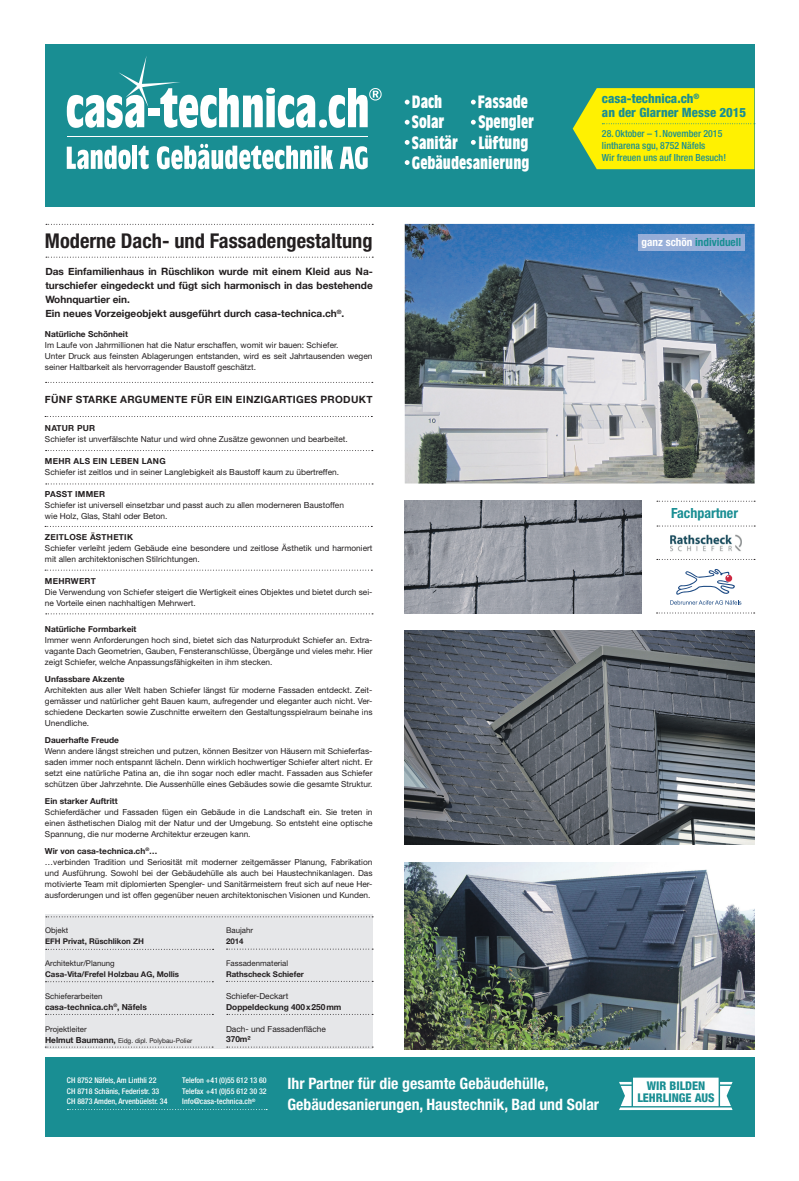
<style>
.page{position:relative;width:799px;height:1181px;background:#fff}
.page>*{position:absolute;margin:0;border:0;box-sizing:border-box;transform-origin:0 0}
.t1{font:700 condensed 20.39px "Helvetica Neue";color:#231f20}
.t2{font:700 condensed 17.41px/20.1px "Antique Olive Std";color:#fff}
.t3{font:700 condensed 15.75px/21px "Helvetica Neue";color:#fff}
.t4{font:700 condensed 14px "Helvetica Neue";color:#198e93}
.t5{font:800 condensed 12.86px/13.9px "Helvetica Neue";color:#198e93}
.t6{font:800 condensed 12.08px/12.4px "Helvetica Neue";color:#198e93;text-align:center}
.t7{font:700 condensed 11.2px "Helvetica Neue";color:#198e93}
.t8{font:700 10.06px/14px "Helvetica Neue";color:#231f20}
.t9{font:700 10.06px "Helvetica Neue";letter-spacing:.03em;color:#231f20}
.t10{font:500 condensed 9.8px/12.2px "Helvetica Neue";color:#198e93}
.t11{font:8.31px/10.9px "Helvetica Neue";color:#231f20}
.t12{font:700 8.31px "Helvetica Neue";color:#231f20}
.t13{font:700 8.31px "Helvetica Neue";letter-spacing:.03em;color:#231f20}
.t14{font:500 condensed 7.88px/10.5px "Helvetica Neue";color:#fff}
.t15{font:7.88px "Helvetica Neue";color:#231f20}
.t16{font:700 7.88px "Helvetica Neue";color:#231f20}
.t17{font:6.56px "Helvetica Neue";color:#231f20}
.s1{font-weight:700}
.s2{font-weight:700;font-size:8.31px}
.s3{color:#fff}
</style>
<div class="page">
<div style="left:45px;top:45px;width:709px;height:162px;background:#198e93"></div>
<svg style="left:46px;top:224px;width:327px;height:1px"></svg>
<svg style="left:46px;top:257px;width:327px;height:1px"></svg>
<img style="left:405px;top:501px;width:236px;height:112px">
<img style="left:405px;top:630px;width:349px;height:215px">
<img style="left:405px;top:224px;width:349px;height:259px">
<svg style="left:656px;top:612px;width:98px;height:1px"></svg>
<svg style="left:657px;top:559px;width:98px;height:1px"></svg>
<svg style="left:657px;top:525px;width:98px;height:1px"></svg>
<svg style="left:657px;top:501px;width:98px;height:1px"></svg>
<svg style="left:670px;top:569px;width:71px;height:35px"></svg>
<div style="left:45px;top:1057px;width:709px;height:79px;background:#198e93"></div>
<svg style="left:67px;top:1109px;width:200px;height:1px"></svg>
<div style="left:45px;top:914px;width:327px;height:135px;background:#e6e7e9"></div>
<svg style="left:46px;top:949px;width:168px;height:1px"></svg>
<svg style="left:46px;top:916px;width:327px;height:1px"></svg>
<svg style="left:45px;top:981px;width:168px;height:1px"></svg>
<svg style="left:46px;top:1014px;width:167px;height:1px"></svg>
<svg style="left:226px;top:948px;width:147px;height:1px"></svg>
<svg style="left:226px;top:981px;width:147px;height:1px"></svg>
<svg style="left:227px;top:1014px;width:146px;height:1px"></svg>
<svg style="left:67px;top:56px;width:314px;height:72px"></svg>
<hr style="left:67px;top:136px;width:301px;height:1px;background:#fff">
<div style="left:132px;top:146px;width:5px;height:23px;background:#fff"></div>
<svg style="left:138px;top:146px;width:11px;height:23px"></svg>
<svg style="left:67px;top:146px;width:64px;height:23px"></svg>
<svg style="left:157px;top:144px;width:176px;height:25px"></svg>
<svg style="left:340px;top:146px;width:28px;height:23px"></svg>
<svg style="left:405px;top:100px;width:4px;height:5px"></svg>
<svg style="left:405px;top:120px;width:4px;height:5px"></svg>
<svg style="left:405px;top:140px;width:4px;height:5px"></svg>
<svg style="left:405px;top:160px;width:4px;height:5px"></svg>
<svg style="left:471px;top:100px;width:5px;height:5px"></svg>
<svg style="left:471px;top:120px;width:5px;height:5px"></svg>
<svg style="left:471px;top:140px;width:5px;height:5px"></svg>
<div style="left:638px;top:234px;width:106px;height:16px;background:#98afd8"></div>
<img style="left:405px;top:862px;width:349px;height:187px">
<svg style="left:45px;top:1046px;width:168px;height:1px"></svg>
<svg style="left:227px;top:1046px;width:146px;height:1px"></svg>
<svg style="left:46px;top:382px;width:327px;height:1px"></svg>
<svg style="left:46px;top:450px;width:327px;height:1px"></svg>
<svg style="left:46px;top:483px;width:327px;height:1px"></svg>
<svg style="left:45px;top:526px;width:327px;height:1px"></svg>
<svg style="left:45px;top:570px;width:327px;height:1px"></svg>
<svg style="left:45px;top:416px;width:327px;height:1px"></svg>
<img style="left:670px;top:534px;width:71px;height:18px">
<svg style="left:572px;top:88px;width:183px;height:81px;background:#ece90c"></svg>
<div style="left:633px;top:1077px;width:85px;height:29px;background:#fff"></div>
<svg style="left:619px;top:1082px;width:113px;height:28px"></svg>
<svg style="left:46px;top:613px;width:327px;height:1px"></svg>
<h1 class="t1" style="left:45px;top:228px;width:329px">Moderne Dach- und Fassadengestaltung</h1>
<p class="t8" style="left:45px;top:265px;width:329px">Das Einfamilienhaus in Rüschlikon wurde mit einem Kleid aus Na&shy;turschiefer eingedeckt und fügt sich harmonisch in das bestehende Wohnquartier ein.<br>Ein neues Vorzeigeobjekt ausgeführt durch casa-technica.ch<sup>®</sup>.</p>
<p class="t12" style="left:45px;top:329px;width:84px">Natürliche Schönheit</p>
<p class="t11" style="left:45px;top:340px;width:329px">Im Laufe von Jahrmillionen hat die Natur erschaffen, womit wir bauen: Schiefer.<br>Unter Druck aus feinsten Ablagerungen entstanden, wird es seit Jahrtausenden wegen seiner Haltbarkeit als hervorragender Baustoff geschätzt.</p>
<p class="t9" style="left:45px;top:393px;width:329px">FÜNF STARKE ARGUMENTE FÜR EIN EINZIGARTIGES PRODUKT</p>
<p class="t13" style="left:45px;top:423px;width:52px">NATUR PUR</p>
<p class="t11" style="left:45px;top:433px;width:304px">Schiefer ist unverfälschte Natur und wird ohne Zusätze gewonnen und bearbeitet.</p>
<p class="t13" style="left:45px;top:456px;width:122px">MEHR ALS EIN LEBEN LANG</p>
<p class="t11" style="left:45px;top:466px;width:296px">Schiefer ist zeitlos und in seiner Langlebigkeit als Baustoff kaum zu übertreffen.</p>
<p class="t13" style="left:45px;top:488px;width:62px">PASST IMMER</p>
<p class="t11" style="left:45px;top:499px;width:300px">Schiefer ist universell einsetzbar und passt auch zu allen moderneren Baustoffen wie Holz, Glas, Stahl oder Beton.</p>
<p class="t13" style="left:45px;top:532px;width:90px">ZEITLOSE ÄSTHETIK</p>
<p class="t11" style="left:45px;top:543px;width:329px">Schiefer verleiht jedem Gebäude eine besondere und zeitlose Ästhetik und harmoniert mit allen architektonischen Stilrichtungen.</p>
<p class="t13" style="left:45px;top:576px;width:52px">MEHRWERT</p>
<p class="t11" style="left:45px;top:586px;width:329px">Die Verwendung von Schiefer steigert die Wertigkeit eines Objektes und bietet durch sei&shy;ne Vorteile einen nachhaltigen Mehrwert.</p>
<p class="t12" style="left:45px;top:624px;width:93px">Natürliche Formbarkeit</p>
<p class="t11" style="left:45px;top:635px;width:329px;text-align:justify">Immer wenn Anforderungen hoch sind, bietet sich das Naturprodukt Schiefer an. Extra&shy;vagante Dach Geometrien, Gauben, Fensteranschlüsse, Übergänge und vieles mehr. Hier zeigt Schiefer, welche Anpassungsfähigkeiten in ihm stecken.</p>
<p class="t12" style="left:45px;top:674px;width:81px">Unfassbare Akzente</p>
<p class="t11" style="left:45px;top:684px;width:329px;text-align:justify">Architekten aus aller Welt haben Schiefer längst für moderne Fassaden entdeckt. Zeit&shy;gemässer und natürlicher geht Bauen kaum, aufregender und eleganter auch nicht. Ver&shy;schiedene Deckarten sowie Zuschnitte erweitern den Gestaltungsspielraum beinahe ins Unendliche.</p>
<p class="t12" style="left:45px;top:735px;width:75px">Dauerhafte Freude</p>
<p class="t11" style="left:45px;top:745px;width:329px;text-align:justify">Wenn andere längst streichen und putzen, können Besitzer von Häusern mit Schieferfas&shy;saden immer noch entspannt lächeln. Denn wirklich hochwertiger Schiefer altert nicht. Er setzt eine natürliche Patina an, die ihn sogar noch edler macht. Fassaden aus Schiefer schü tzen über Jahrzehnte. Die Aussenhülle eines Gebäudes sowie die gesamte Struktur.</p>
<p class="t12" style="left:45px;top:796px;width:74px">Ein starker Auftritt</p>
<p class="t11" style="left:45px;top:806px;width:329px;text-align:justify">Schieferdächer und Fassaden fügen ein Gebäude in die Landschaft ein. Sie treten in einen ästhetischen Dialog mit der Natur und der Umgebung. So entsteht eine optische Spannung, die nur moderne Architektur erzeugen kann.</p>
<p class="t11" style="left:45px;top:845px;width:329px"><span class="s1">Wir von casa-technica.ch</span><sup>®</sup><span class="s1">…<br></span>…verbinden Tradition und Seriosität mit moderner zeitgemässer Planung, Fabrikation und Ausführung. Sowohl bei der Gebäudehülle als auch bei Haustechnikanlagen. Das motivierte Team mit diplomierten Spengler- und Sanitärmeistern freut sich auf neue Her&shy;ausforderungen und ist offen gegenüber neuen architektonischen Visionen und Kunden.</p>
<p class="t15" style="left:45px;top:925px;width:25px">Objekt</p>
<p class="t16" style="left:45px;top:936px;width:100px">EFH Privat, Rüschlikon ZH</p>
<p class="t15" style="left:45px;top:958px;width:71px">Architektur/Planung</p>
<p class="t16" style="left:45px;top:969px;width:135px">Casa-Vita/Frefel Holzbau AG, Mollis</p>
<p class="t15" style="left:45px;top:991px;width:59px">Schieferarbeiten</p>
<p class="t12" style="left:45px;top:1001px;width:103px">casa-technica.ch<sup>®</sup>, Näfels</p>
<p class="t15" style="left:45px;top:1024px;width:43px">Projektleiter</p>
<p class="t17" style="left:45px;top:1036px;width:149px"><span class="s2">Helmut Baumann,</span> Eidg. dipl. Polybau-Polier</p>
<p class="t15" style="left:226px;top:925px;width:28px">Baujahr</p>
<p class="t16" style="left:226px;top:936px;width:19px">2014</p>
<p class="t15" style="left:226px;top:958px;width:64px">Fassadenmaterial</p>
<p class="t16" style="left:226px;top:969px;width:79px">Rathscheck Schiefer</p>
<p class="t11" style="left:226px;top:990px;width:64px">Schiefer-Deckart</p>
<p class="t12" style="left:226px;top:1001px;width:117px">Doppeldeckung 400 x 250 mm</p>
<p class="t11" style="left:226px;top:1023px;width:101px">Dach- und Fassadenfläche</p>
<p class="t12" style="left:226px;top:1034px;width:26px">370m²</p>
<h2 class="t2" style="left:412px;top:92px;width:34px">Dach<br>Solar</h2>
<h2 class="t2" style="left:478px;top:92px;width:52px">Fassade</h2>
<h2 class="t2" style="left:478px;top:113px;width:57px">Spengler</h2>
<h2 class="t2" style="left:412px;top:133px;width:118px">Sanitär Lüftung</h2>
<h2 class="t2" style="left:412px;top:153px;width:119px">Gebäudesanierung</h2>
<h3 class="t5" style="left:602px;top:91px;width:146px">casa-technica.ch<sup>®<br></sup>an der Glarner Messe 2015</h3>
<p class="t10" style="left:602px;top:127px;width:126px">28. Oktober – 1. November 2015 lintharena sgu, 8752 Näfels<br>Wir freuen uns auf Ihren Besuch!</p>
<h3 class="t7" style="left:641px;top:235px;width:101px"><span class="s3">ganz schön</span> individuell</h3>
<h3 class="t4" style="left:671px;top:505px;width:69px">Fachpartner</h3>
<p class="t14" style="left:67px;top:1075px;width:102px">CH 8752 Näfels, Am Linthli 22<br>CH 8718 Schänis, Federistr. 33<br>CH 8873 Amden, Arvenbüelstr. 34</p>
<p class="t14" style="left:182px;top:1075px;width:86px;text-align:justify">Telefon +41 (0)55 612 13 60<br>Telefax +41 (0)55 612 30 32<br>Info@casa-technica.ch<sup>®</sup></p>
<h3 class="t3" style="left:287px;top:1072px;width:313px">Ihr Partner für die gesamte Gebäudehülle,<br>Gebäudesanierungen, Haustechnik, Bad und Solar</h3>
<h3 class="t6" style="left:637px;top:1079px;width:79px">WIR BILDEN<br>LEHRLINGE AUS</h3>
</div>
